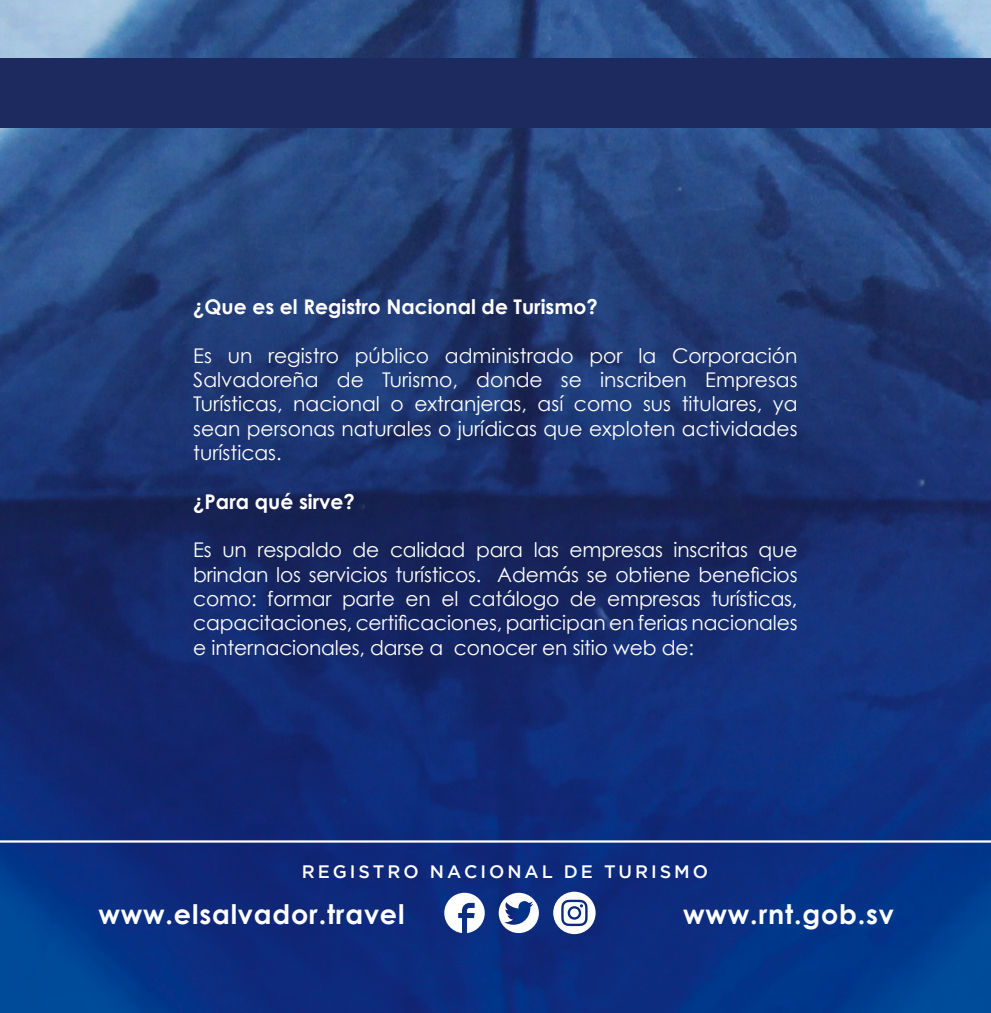
<style>
.page{position:relative;width:991px;height:1013px;background:#fff}
.page>*{position:absolute;margin:0;border:0;box-sizing:border-box;transform-origin:0 0}
.t1{font:700 27px "Century Gothic";letter-spacing:.03em;color:#fff}
.t2{font:20.25px/24.3px "Century Gothic";color:#fff;text-align:justify}
.t3{font:700 20.25px "Century Gothic";color:#fff}
.t4{font:500 18px "Gotham";letter-spacing:.165em;color:#fff}
</style>
<div class="page">
<img style="left:0;top:0;width:991px;height:289px">
<img style="left:0;top:289px;width:532px;height:723px">
<img style="left:532px;top:289px;width:459px;height:723px">
<hr style="left:0;top:840px;width:991px;height:2px;background:#fff">
<div style="left:0;top:58px;width:991px;height:70px;background:#1d2a5f"></div>
<hr style="left:990px;top:777px;width:1px;height:164px;background:#1d2a5f">
<svg style="left:499px;top:892px;width:40px;height:41px"></svg>
<svg style="left:444px;top:892px;width:41px;height:41px"></svg>
<svg style="left:553px;top:891px;width:43px;height:43px"></svg>
<p class="t3" style="left:193px;top:294px;width:406px">¿Que es el Registro Nacional de Turismo?</p>
<p class="t2" style="left:193px;top:343px;width:606px">Es un registro público administrado por la Corporación Salvadoreña de Turismo, donde se inscriben Empresas Turísticas, nacional o extranjeras, así como sus titulares, ya sean personas naturales o jurídicas que exploten actividades turísticas.</p>
<p class="t3" style="left:193px;top:488px;width:163px">¿Para qué sirve?</p>
<p class="t2" style="left:193px;top:537px;width:606px">Es un respaldo de calidad para las empresas inscritas que brindan los servicios turísticos. Además se obtiene beneficios como: formar parte en el catálogo de empresas turísticas, capacitaciones, certificaciones, participan en ferias nacionales e internacionales, darse a conocer en sitio web de:</p>
<p class="t4" style="left:302px;top:861px;width:408px">REGISTRO NACIONAL DE TURISMO</p>
<h1 class="t1" style="left:98px;top:897px;width:308px">www.elsalvador.travel</h1>
<h1 class="t1" style="left:683px;top:897px;width:212px">www.rnt.gob.sv</h1>
</div>
